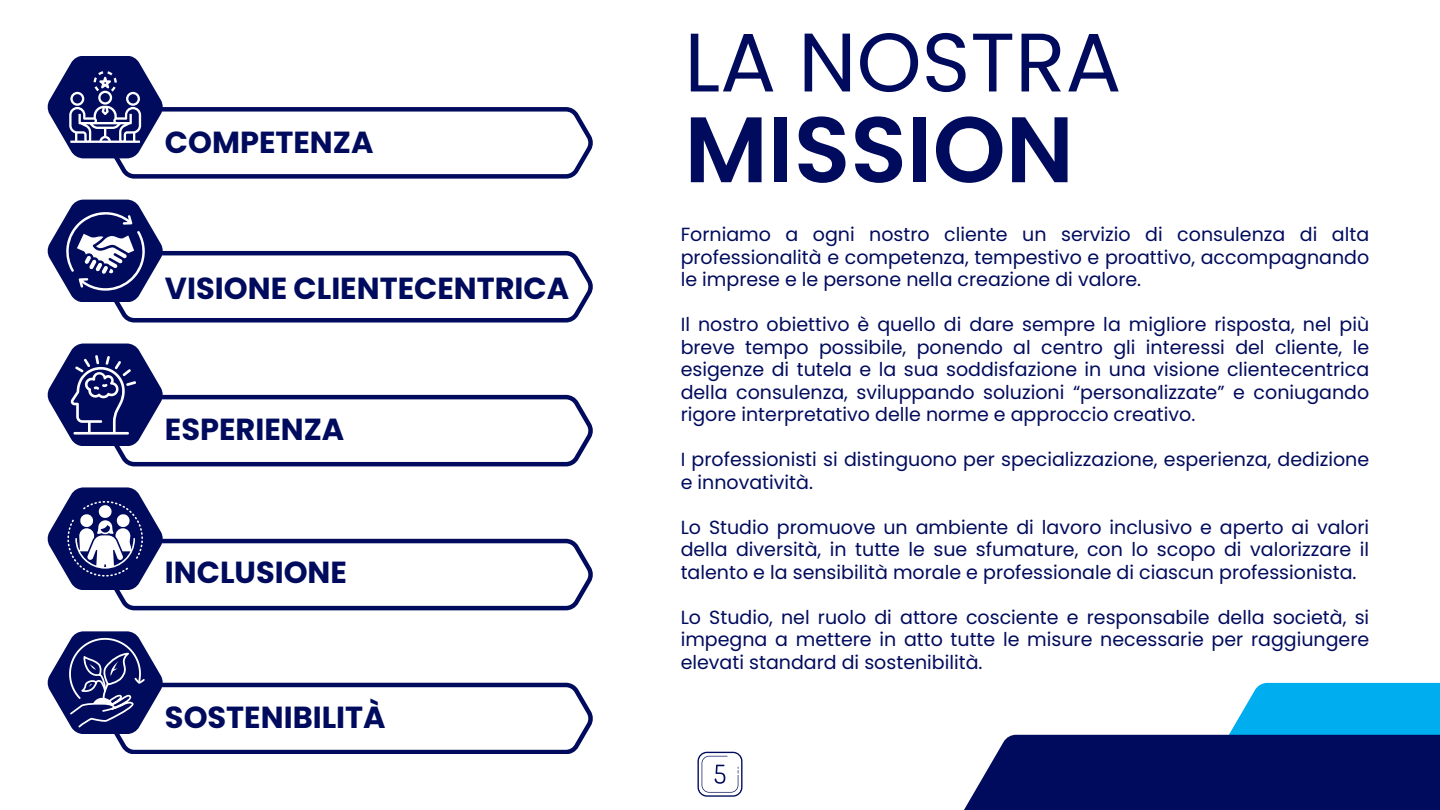
<style>
.page{position:relative;width:1440px;height:810px;background:#fff}
.page>*{position:absolute;margin:0;border:0;box-sizing:border-box;transform-origin:0 0}
.t1{font:600 92.9px "Poppins";color:#000b5d}
.t2{font:82.9px "Poppins";color:#000b5d}
.t3{font:700 30.4px "Poppins";color:#000b5d}
.t4{font:19px/22.5px "Poppins";color:#000b5d;text-align:justify}
</style>
<div class="page">
<svg style="left:1211px;top:683px;width:229px;height:52px;background:#24b8f0"></svg>
<div style="left:942px;top:735px;width:498px;height:75px;background:#000b5d"></div>
<svg style="left:47px;top:56px;width:546px;height:122px"></svg>
<svg style="left:47px;top:200px;width:546px;height:122px"></svg>
<svg style="left:47px;top:344px;width:546px;height:122px"></svg>
<svg style="left:47px;top:487px;width:546px;height:123px"></svg>
<svg style="left:47px;top:631px;width:546px;height:123px"></svg>
<svg style="left:698px;top:752px;width:44px;height:45px"></svg>
<p class="t3" style="left:165px;top:121px;width:210px">COMPETENZA</p>
<h2 class="t3" style="left:165px;top:267px;width:406px">VISIONE CLIENTECENTRICA</h2>
<p class="t3" style="left:165px;top:408px;width:181px">ESPERIENZA</p>
<h2 class="t3" style="left:165px;top:552px;width:184px">INCLUSIONE</h2>
<h1 class="t3" style="left:165px;top:696px;width:222px">SOSTENIBILITÀ</h1>
<h2 class="t2" style="left:684px;top:4px;width:438px">LA NOSTRA</h2>
<h2 class="t1" style="left:684px;top:85px;width:391px">MISSION</h2>
<p class="t4" style="left:681px;top:223px;width:690px">Forniamo a ogni nostro cliente un servizio di consulenza di alta professionalità e competenza, tempestivo e proattivo, accompagnando le imprese e le persone nella creazione di valore.</p>
<h2 class="t4" style="left:681px;top:313px;width:690px">Il nostro obiettivo è quello di dare sempre la migliore risposta, nel più breve tempo possibile, ponendo al centro gli interessi del cliente, le esigenze di tutela e la sua soddisfazione in una visione clientecentrica della consulenza, sviluppando soluzioni “personalizzate” e coniugando rigore interpretativo delle norme e approccio creativo.</h2>
<p class="t4" style="left:681px;top:448px;width:690px">I professionisti si distinguono per specializzazione, esperienza, dedizione e innovatività.</p>
<h2 class="t4" style="left:681px;top:516px;width:690px">Lo Studio promuove un ambiente di lavoro inclusivo e aperto ai valori della diversità, in tutte le sue sfumature, con lo scopo di valorizzare il talento e la sensibilità morale e professionale di ciascun professionista.</h2>
<p class="t4" style="left:681px;top:606px;width:690px">Lo Studio, nel ruolo di attore cosciente e responsabile della società, si impegna a mettere in atto tutte le misure necessarie per raggiungere elevati standard di sostenibilità.</p>
</div>
